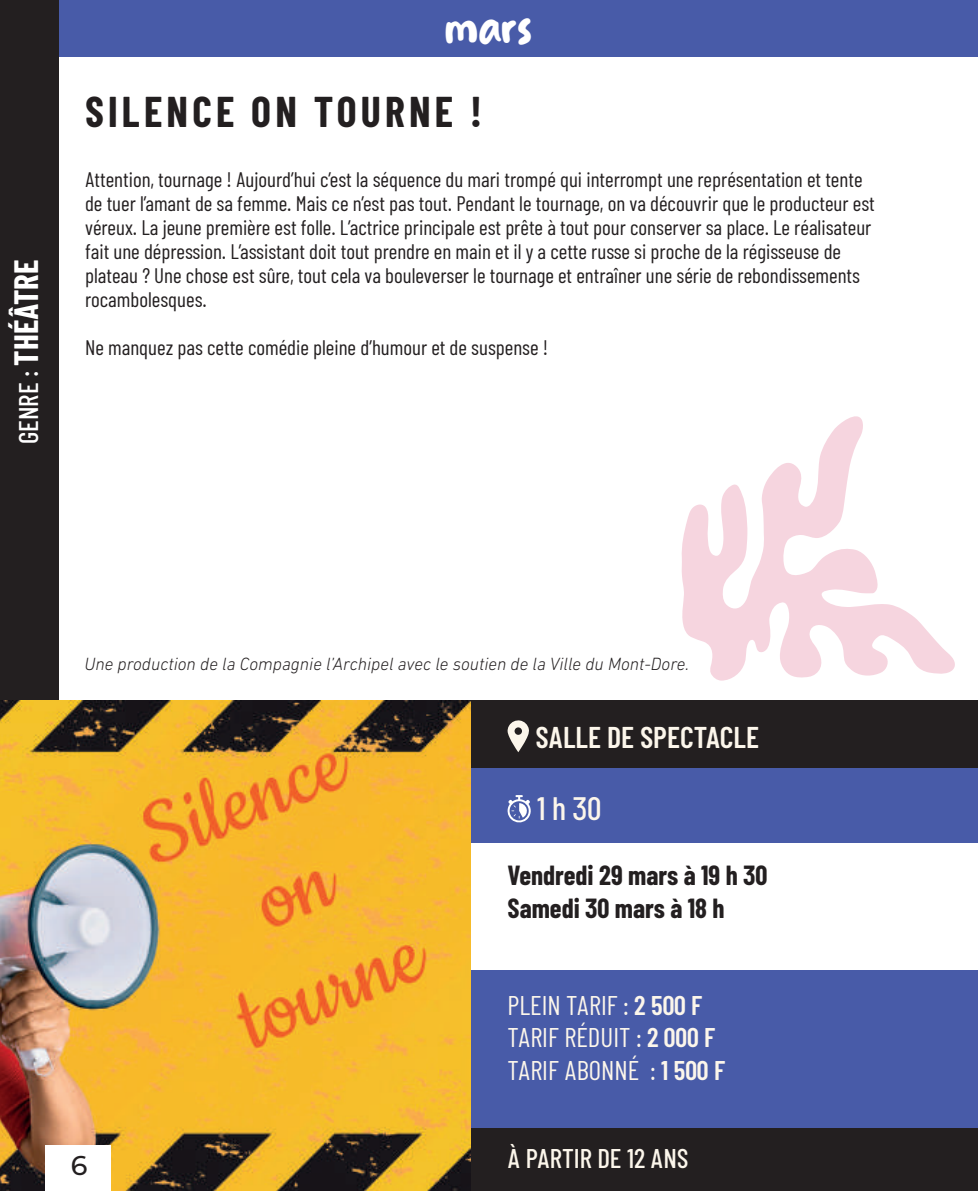
<style>
.page{position:relative;width:978px;height:1191px;background:#fff}
.page>*{position:absolute;margin:0;border:0;box-sizing:border-box;transform-origin:0 0}
.t1{font:48px "Huglove";color:#fff}
.t2{font:700 42px "Barlow Condensed";letter-spacing:.1em;color:#231f20}
.t3{font:700 33px "Barlow Condensed";color:#fff}
.t4{font:500 32.4px "Barlow Condensed";color:#fcf6eb}
.t5{font:600 30px "Barlow Condensed";color:#fcf6eb}
.t6{font:27px/32.4px "Barlow Condensed";color:#fcf6eb}
.t7{font:700 27px/32.4px "Barlow Condensed";color:#231f20}
.t8{font:500 27px "Barlow Condensed";color:#fcf6eb}
.t9{font:500 27px "Montserrat";color:#231f20}
.t10{font:21px/24px "Barlow Condensed";color:#231f20}
.t11{font:italic 300 18px "DIN Next LT Pro";color:#231f20}
.s1{font-weight:500;font-size:27px}
.s2{font-weight:600}
</style>
<div class="page">
<div style="left:0;top:0;width:978px;height:57px;background:#485ba8"></div>
<div style="left:0;top:704px;width:978px;height:487px;background:#485ba8"></div>
<div style="left:0;top:1128px;width:978px;height:63px;background:#231f20"></div>
<div style="left:0;top:0;width:58px;height:1191px;background:#231f20"></div>
<div style="left:0;top:700px;width:978px;height:68px;background:#231f20"></div>
<svg style="left:507px;top:720px;width:22px;height:32px"></svg>
<div style="left:0;top:843px;width:978px;height:127px;background:#fff"></div>
<svg style="left:507px;top:795px;width:24px;height:28px"></svg>
<img style="left:0;top:700px;width:470px;height:491px">
<svg style="left:681px;top:416px;width:274px;height:264px"></svg>
<div style="left:45px;top:1145px;width:66px;height:46px;background:#fff"></div>
<h3 class="t3" style="left:6px;top:444px;width:186px;rotate:-90deg"><span class="s1">GENRE :</span> THÉÂTRE</h3>
<h1 class="t1" style="left:444px;top:10px;width:89px">mars</h1>
<h2 class="t2" style="left:85px;top:86px;width:398px">SILENCE ON TOURNE !</h2>
<p class="t10" style="left:85px;top:167px;width:791px">Attention, tournage ! Aujourd’hui c’est la séquence du mari trompé qui interrompt une représentation et tente de tuer l’amant de sa femme. Mais ce n’est pas tout. Pendant le tournage, on va découvrir que le producteur est véreux. La jeune première est folle. L’actrice principale est prête à tout pour conserver sa place. Le réalisateur fait une dépression. L’assistant doit tout prendre en main et il y a cette russe si proche de la régisseuse de plateau ? Une chose est sûre, tout cela va bouleverser le tournage et entraîner une série de rebondissements rocambolesques.</p>
<p class="t10" style="left:85px;top:335px;width:465px">Ne manquez pas cette comédie pleine d’humour et de suspense !</p>
<p class="t11" style="left:84px;top:654px;width:606px">Une production de la Compagnie l’Archipel avec le soutien de la Ville du Mont-Dore.</p>
<h3 class="t5" style="left:535px;top:718px;width:225px">SALLE DE SPECTACLE</h3>
<h3 class="t4" style="left:537px;top:788px;width:65px">1 h 30</h3>
<p class="t7" style="left:508px;top:858px;width:261px">Vendredi 29 mars à 19 h 30<br>Samedi 30 mars à 18 h</p>
<p class="t9" style="left:71px;top:1146px;width:18px">6</p>
<p class="t6" style="left:508px;top:988px;width:219px">PLEIN TARIF : <span class="s2">2 500 F<br></span>TARIF RÉDUIT : <span class="s2">2 000 F<br></span>TARIF ABONNÉ : <span class="s2">1 500 F</span></p>
<p class="t8" style="left:508px;top:1141px;width:183px">À PARTIR DE 12 ANS</p>
</div>
